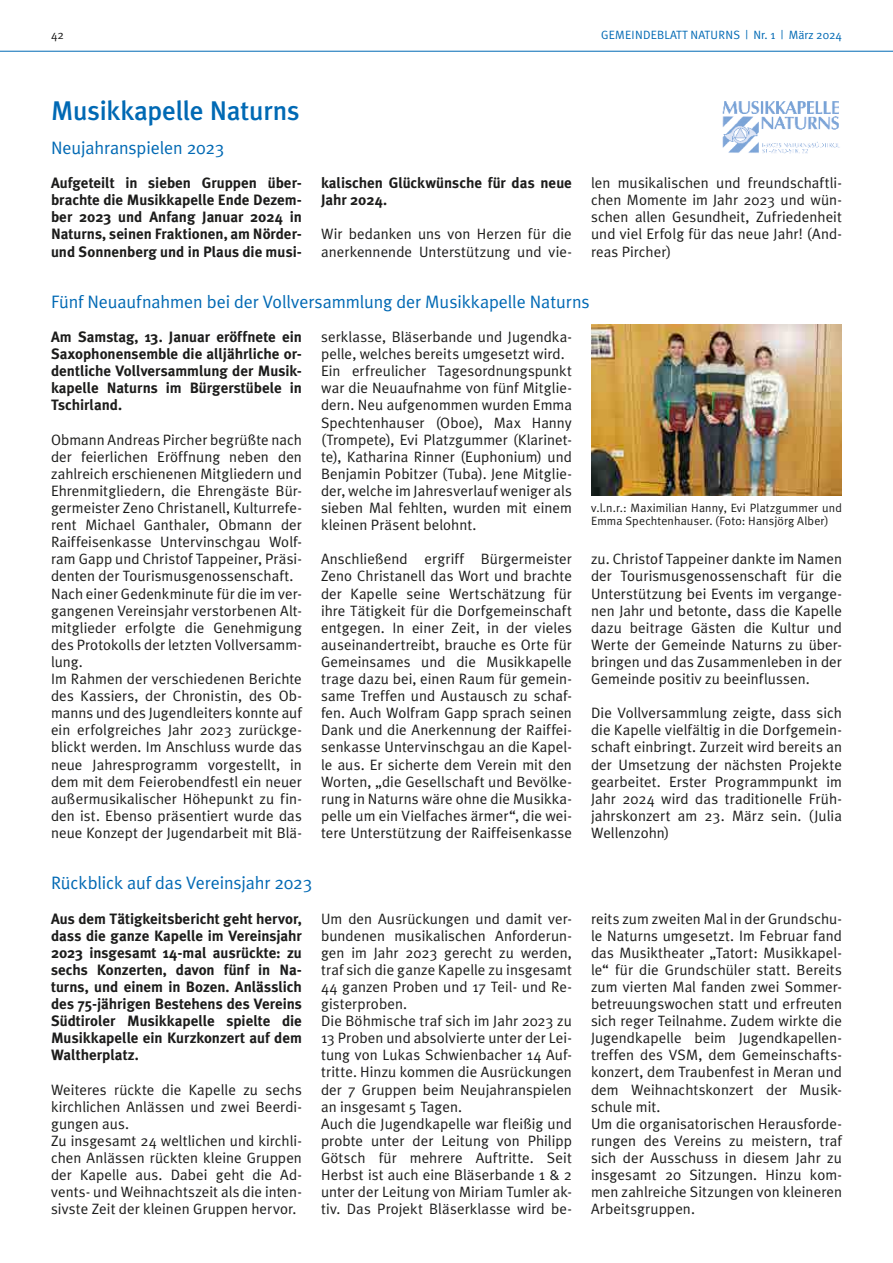
<style>
.page{position:relative;width:893px;height:1263px;background:#fff}
.page>*{position:absolute;margin:0;border:0;box-sizing:border-box;transform-origin:0 0}
.t1{font:500 27px "Meta Plus";letter-spacing:-.01em;color:#0069b4}
.t2{font:18px "Meta Plus Normal";letter-spacing:-.005em;color:#0069b4}
.t3{font:15px/17.1px "Meta Plus Normal";letter-spacing:.005em;color:#1c1c1b}
.t4{font:700 15px/17.1px "Meta Plus";color:#1c1c1b;text-align:justify}
.t5{font:12px/13.5px "Meta Plus Normal";letter-spacing:.015em;color:#1c1c1b}
.t6{font:12px "Meta Plus Normal";letter-spacing:.01em;color:#0069b4}
</style>
<div class="page">
<hr style="left:0;top:51px;width:893px;height:1px;background:#0069b4">
<img style="left:723px;top:101px;width:117px;height:53px">
<img style="left:591px;top:325px;width:251px;height:171px">
<p class="t5" style="left:51px;top:28px;width:14px">42</p>
<p class="t6" style="left:601px;top:28px;width:242px">GEMEINDEBLATT NATURNS | Nr. 1 | März 2024</p>
<h1 class="t1" style="left:51px;top:95px;width:250px">Musikkapelle Naturns</h1>
<p class="t2" style="left:51px;top:137px;width:175px">Neujahranspielen 2023</p>
<p class="t4" style="left:51px;top:174px;width:252px">Aufgeteilt in sieben Gruppen über&shy;brachte die Musikkapelle Ende Dezem&shy;ber 2023 und Anfang Januar 2024 in Naturns, seinen Fraktionen, am Nörder&shy;und Sonnenberg und in Plaus die musi-</p>
<p class="t4" style="left:321px;top:174px;width:252px">kalischen Glückwünsche für das neue<br>Jahr 2024.</p>
<p class="t3" style="left:321px;top:225px;width:252px">Wir bedanken uns von Herzen für die anerkennende Unterstützung und vie-</p>
<p class="t3" style="left:591px;top:174px;width:252px;text-align:justify">len musikalischen und freundschaftli&shy;chen Momente im Jahr 2023 und wün&shy;schen allen Gesundheit, Zufriedenheit und viel Erfolg für das neue Jahr! (And&shy;reas Pircher)</p>
<p class="t2" style="left:51px;top:291px;width:540px">Fünf Neuaufnahmen bei der Vollversammlung der Musikkapelle Naturns</p>
<p class="t4" style="left:51px;top:328px;width:252px">Am Samstag, 13. Januar eröffnete ein Saxophonensemble die alljährliche or&shy;dentliche Vollversammlung der Musik&shy;kapelle Naturns im Bürgerstübele in Tschirland.</p>
<p class="t3" style="left:51px;top:431px;width:252px">Obmann Andreas Pircher begrüßte nach der feierlichen Eröffnung neben den zahlreich erschienenen Mitgliedern und Ehrenmitgliedern, die Ehrengäste Bür&shy;germeister Zeno Christanell, Kulturrefe&shy;rent Michael Ganthaler, Obmann der Raiffeisenkasse Untervinschgau Wolf&shy;ram Gapp und Christof Tappeiner, Präsi&shy;denten der Tourismusgenossenschaft.<br>Nach einer Gedenkminute für die im ver&shy;gangenen Vereinsjahr verstorbenen Alt&shy;mitglieder erfolgte die Genehmigung des Protokolls der letzten Vollversamm&shy;lung.<br>Im Rahmen der verschiedenen Berichte des Kassiers, der Chronistin, des Ob&shy;manns und des Jugendleiters konnte auf ein erfolgreiches Jahr 2023 zurückge&shy;blickt werden. Im Anschluss wurde das neue Jahresprogramm vorgestellt, in dem mit dem Feierobendfestl ein neuer außermusikalischer Höhepunkt zu fin&shy;den ist. Ebenso präsentiert wurde das neue Konzept der Jugendarbeit mit Blä-</p>
<p class="t3" style="left:321px;top:328px;width:252px">serklasse, Bläserbande und Jugendka&shy;pelle, welches bereits umgesetzt wird.<br>Ein erfreulicher Tagesordnungspunkt war die Neuaufnahme von fünf Mitglie&shy;dern. Neu aufgenommen wurden Emma Spechtenhauser (Oboe), Max Hanny (Trompete), Evi Platzgummer (Klarinet&shy;te), Katharina Rinner (Euphonium) und Benjamin Pobitzer (Tuba). Jene Mitglie&shy;der, welche im Jahresverlauf weniger als sieben Mal fehlten, wurden mit einem kleinen Präsent belohnt.</p>
<p class="t3" style="left:321px;top:550px;width:252px;text-align:justify">Anschließend ergriff Bürgermeister Zeno Christanell das Wort und brachte der Kapelle seine Wertschätzung für ihre Tätigkeit für die Dorfgemeinschaft entgegen. In einer Zeit, in der vieles auseinandertreibt, brauche es Orte für Gemeinsames und die Musikkapelle trage dazu bei, einen Raum für gemein&shy;same Treffen und Austausch zu schaf&shy;fen. Auch Wolfram Gapp sprach seinen Dank und die Anerkennung der Raiffei&shy;senkasse Untervinschgau an die Kapel&shy;le aus. Er sicherte dem Verein mit den Worten, „die Gesellschaft und Bevölke&shy;rung in Naturns wäre ohne die Musikka&shy;pelle um ein Vielfaches ärmer“, die wei&shy;tere Unterstützung der Raiffeisenkasse</p>
<p class="t3" style="left:591px;top:550px;width:252px;text-align:justify">zu. Christof Tappeiner dankte im Namen der Tourismusgenossenschaft für die Unterstützung bei Events im vergange&shy;nen Jahr und betonte, dass die Kapelle dazu beitrage Gästen die Kultur und Werte der Gemeinde Naturns zu über&shy;bringen und das Zusammenleben in der Gemeinde positiv zu beeinflussen.</p>
<p class="t5" style="left:591px;top:501px;width:252px">v.l.n.r.: Maximilian Hanny, Evi Platzgummer und<br>Emma Spechtenhauser. (Foto: Hansjörg Alber)</p>
<p class="t3" style="left:591px;top:704px;width:252px;text-align:justify">Die Vollversammlung zeigte, dass sich die Kapelle vielfältig in die Dorfgemein&shy;schaft einbringt. Zurzeit wird bereits an der Umsetzung der nächsten Projekte gearbeitet. Erster Programmpunkt im Jahr 2024 wird das traditionelle Früh&shy;jahrskonzert am 23. März sein. (Julia Wellenzohn)</p>
<p class="t2" style="left:51px;top:873px;width:263px">Rückblick auf das Vereinsjahr 2023</p>
<p class="t4" style="left:51px;top:910px;width:252px">Aus dem Tätigkeitsbericht geht hervor, dass die ganze Kapelle im Vereinsjahr 2023 insgesamt 14-mal ausrückte: zu sechs Konzerten, davon fünf in Na&shy;turns, und einem in Bozen. Anlässlich des 75-jährigen Bestehens des Vereins Südtiroler Musikkapelle spielte die Musikkapelle ein Kurzkonzert auf dem Waltherplatz.</p>
<p class="t3" style="left:51px;top:1080px;width:252px">Weiteres rückte die Kapelle zu sechs kirchlichen Anlässen und zwei Beerdi&shy;gungen aus.<br>Zu insgesamt 24 weltlichen und kirchli&shy;chen Anlässen rückten kleine Gruppen der Kapelle aus. Dabei geht die Ad&shy;vents- und Weihnachtszeit als die inten&shy;sivste Zeit der kleinen Gruppen hervor.</p>
<p class="t3" style="left:321px;top:909px;width:252px">Um den Ausrückungen und damit ver&shy;bundenen musikalischen Anforderun&shy;gen im Jahr 2023 gerecht zu werden, traf sich die ganze Kapelle zu insgesamt 44 ganzen Proben und 17 Teil- und Re&shy;gisterproben.<br>Die Böhmische traf sich im Jahr 2023 zu 13 Proben und absolvierte unter der Lei&shy;tung von Lukas Schwienbacher 14 Auf&shy;tritte. Hinzu kommen die Ausrückungen der 7 Gruppen beim Neujahranspielen an insgesamt 5 Tagen.<br>Auch die Jugendkapelle war fleißig und probte unter der Leitung von Philipp Götsch für mehrere Auftritte. Seit Herbst ist auch eine Bläserbande 1 &amp; 2 unter der Leitung von Miriam Tumler ak&shy;tiv. Das Projekt Bläserklasse wird be-</p>
<p class="t3" style="left:591px;top:909px;width:252px">reits zum zweiten Mal in der Grundschu&shy;le Naturns umgesetzt. Im Februar fand das Musiktheater „Tatort: Musikkapel&shy;le“ für die Grundschüler statt. Bereits zum vierten Mal fanden zwei Sommer&shy;betreuungswochen statt und erfreuten sich reger Teilnahme. Zudem wirkte die Jugendkapelle beim Jugendkapellen&shy;treffen des VSM, dem Gemeinschafts&shy;konzert, dem Traubenfest in Meran und dem Weihnachtskonzert der Musik&shy;schule mit.<br>Um die organisatorischen Herausforde&shy;rungen des Vereins zu meistern, traf sich der Ausschuss in diesem Jahr zu insgesamt 20 Sitzungen. Hinzu kom&shy;men zahlreiche Sitzungen von kleineren Arbeitsgruppen.</p>
</div>
